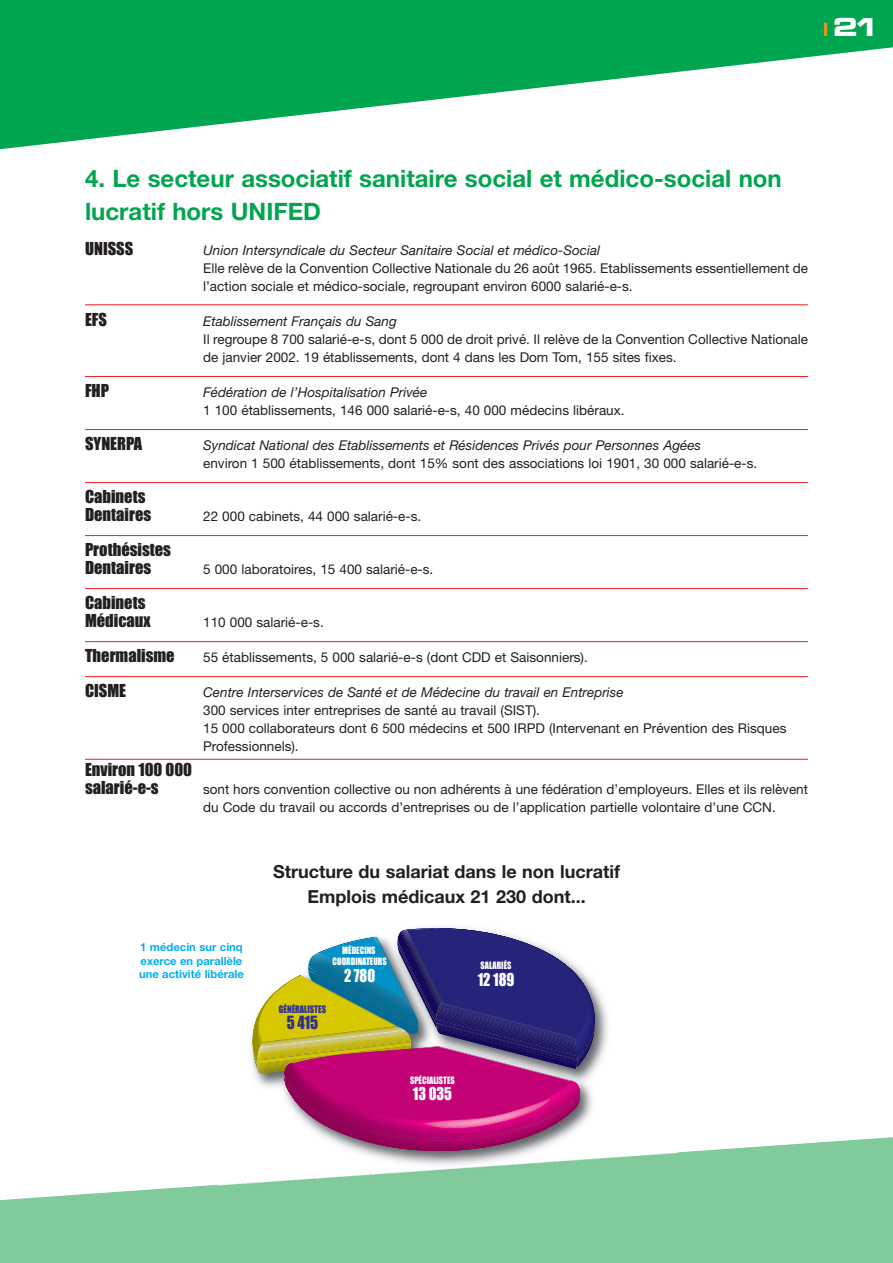
<style>
.page{position:relative;width:893px;height:1263px;background:#fff}
.page>*{position:absolute;margin:0;border:0;box-sizing:border-box;transform-origin:0 0}
.t1{font:27px "Microgramma D Bold Exte";color:#fff}
.t2{font:700 24px/33.2px "Helvetica Neue";color:#00a54f}
.t3{font:700 18px/25.8px "Helvetica Neue";color:#231f20;text-align:center}
.t4{font:16.8px "Impact";color:#2e3092;scale:.89 1}
.t5{font:16.5px/18px "Impact";color:#231f20}
.t6{font:16.5px "Impact";color:#fff;scale:.89 1}
.t7{font:13.5px/18px "Helvetica Neue";color:#231f20}
.t8{font:italic 13.5px "Helvetica Neue";color:#231f20}
.t9{font:700 11.25px/13.4px "Helvetica Neue";color:#00aeef}
.t10{font:9.6px "Impact";color:#2e3092;scale:.89 1}
.t11{font:9.45px/11.2px "Impact";color:#fff;text-align:center;scale:.89 1}
.s1{font-family:"Avant Garde";font-weight:700;font-size:18px;color:#f7931d}
</style>
<div class="page">
<svg style="left:0;top:0;width:893px;height:150px;fill:#00a54f"></svg>
<svg style="left:0;top:1137px;width:893px;height:126px;fill:#80ca9c"></svg>
<img style="left:218px;top:927px;width:459px;height:280px">
<svg style="left:252px;top:928px;width:344px;height:223px"></svg>
<hr style="left:85px;top:304px;width:723px;height:1px;background:#ee1d23">
<hr style="left:85px;top:376px;width:723px;height:1px;background:#ee1d23">
<hr style="left:85px;top:429px;width:723px;height:1px;background:#ee1d23">
<hr style="left:85px;top:482px;width:723px;height:1px;background:#ee1d23">
<hr style="left:85px;top:535px;width:723px;height:1px;background:#ee1d23">
<hr style="left:85px;top:588px;width:723px;height:1px;background:#ee1d23">
<hr style="left:85px;top:641px;width:723px;height:1px;background:#ee1d23">
<hr style="left:85px;top:676px;width:723px;height:1px;background:#ee1d23">
<hr style="left:85px;top:759px;width:723px;height:1px;background:#ee1d23">
<h1 class="t1" style="left:823px;top:18px;width:53px"><span class="s1">l</span> 21</h1>
<h2 class="t2" style="left:85px;top:164px;width:698px">4. Le secteur associatif sanitaire social et médico-social non lucratif hors UNIFED</h2>
<p class="t5" style="left:85px;top:241px;width:50px">UNISSS</p>
<p class="t8" style="left:203px;top:246px;width:399px">Union Intersyndicale du Secteur Sanitaire Social et médico-Social</p>
<p class="t7" style="left:203px;top:261px;width:606px">Elle relève de la Convention Collective Nationale du 26 août 1965. Etablissements essentiellement de l’action sociale et médico-sociale, regroupant environ 6000 salarié-e-s.</p>
<p class="t5" style="left:85px;top:312px;width:23px">EFS</p>
<p class="t8" style="left:203px;top:317px;width:195px">Etablissement Français du Sang</p>
<p class="t7" style="left:203px;top:332px;width:606px">Il regroupe 8 700 salarié-e-s, dont 5 000 de droit privé. Il relève de la Convention Collective Nationale de janvier 2002. 19 établissements, dont 4 dans les Dom Tom, 155 sites fixes.</p>
<p class="t5" style="left:85px;top:383px;width:26px">FHP</p>
<p class="t8" style="left:203px;top:388px;width:226px">Fédération de l’Hospitalisation Privée</p>
<p class="t7" style="left:203px;top:403px;width:423px">1 100 établissements, 146 000 salarié-e-s, 40 000 médecins libéraux.</p>
<p class="t5" style="left:85px;top:436px;width:59px">SYNERPA</p>
<p class="t8" style="left:203px;top:441px;width:499px">Syndicat National des Etablissements et Résidences Privés pour Personnes Agées</p>
<p class="t7" style="left:203px;top:456px;width:556px">environ 1 500 établissements, dont 15% sont des associations loi 1901, 30 000 salarié-e-s.</p>
<p class="t5" style="left:85px;top:489px;width:68px">Cabinets<br>Dentaires</p>
<p class="t7" style="left:203px;top:509px;width:219px">22 000 cabinets, 44 000 salarié-e-s.</p>
<p class="t5" style="left:85px;top:542px;width:88px">Prothésistes<br>Dentaires</p>
<p class="t5" style="left:85px;top:595px;width:67px">Cabinets<br>Médicaux</p>
<p class="t7" style="left:203px;top:562px;width:232px">5 000 laboratoires, 15 400 salarié-e-s.</p>
<p class="t7" style="left:203px;top:615px;width:122px">110 000 salarié-e-s.</p>
<p class="t5" style="left:85px;top:648px;width:91px">Thermalisme</p>
<p class="t7" style="left:203px;top:650px;width:386px">55 établissements, 5 000 salarié-e-s (dont CDD et Saisonniers).</p>
<p class="t5" style="left:85px;top:683px;width:43px">CISME</p>
<p class="t8" style="left:203px;top:688px;width:422px">Centre Interservices de Santé et de Médecine du travail en Entreprise</p>
<p class="t7" style="left:203px;top:703px;width:585px">300 services inter entreprises de santé au travail (SIST).<br>15 000 collaborateurs dont 6 500 médecins et 500 IRPD (Intervenant en Prévention des Risques<br>Professionnels).</p>
<p class="t5" style="left:85px;top:762px;width:109px">Environ 100 000 salarié-e-s</p>
<p class="t7" style="left:203px;top:781px;width:606px">sont hors convention collective ou non adhérents à une fédération d’employeurs. Elles et ils relèvent du Code du travail ou accords d’entreprises ou de l’application partielle volontaire d’une CCN.</p>
<p class="t9" style="left:139px;top:942px;width:106px">1 médecin sur cinq exerce en parallèle une activité libérale</p>
<h3 class="t3" style="left:273px;top:860px;width:349px">Structure du salariat dans le non lucratif<br>Emplois médicaux 21 230 dont...</h3>
<p class="t11" style="left:333px;top:945px;width:62px">MÉDECINS<br>COORDINATEURS</p>
<p class="t6" style="left:344px;top:970px;width:37px">2 780</p>
<p class="t10" style="left:279px;top:1006px;width:55px">GÉNÉRALISTES</p>
<p class="t4" style="left:287px;top:1017px;width:37px">5 415</p>
<p class="t11" style="left:481px;top:961px;width:36px">SALARIÉS</p>
<p class="t6" style="left:478px;top:974px;width:43px">12 189</p>
<p class="t11" style="left:410px;top:1075px;width:52px">SPÉCIALISTES</p>
<p class="t6" style="left:413px;top:1088px;width:46px">13 035</p>
</div>
